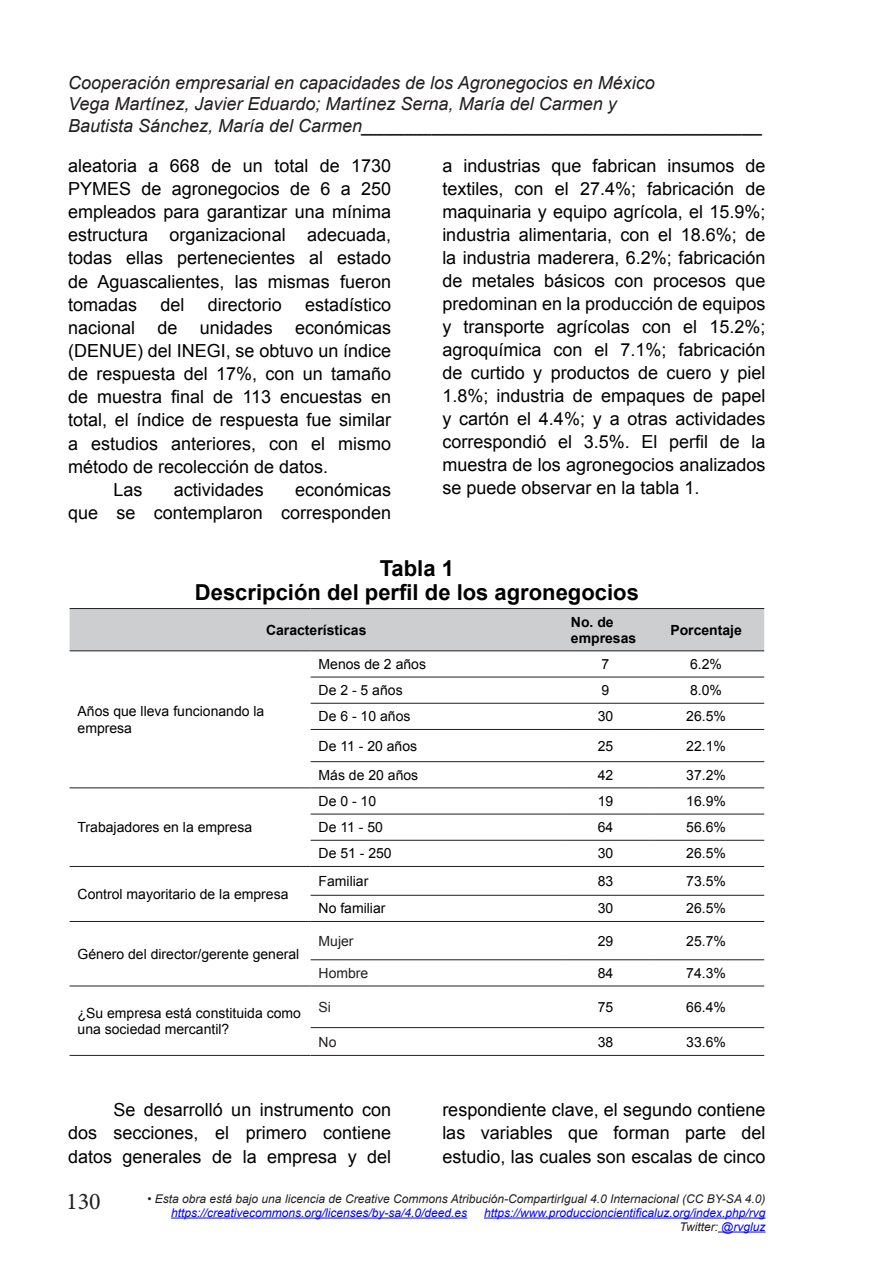
<style>
.page{position:relative;width:879px;height:1276px;background:#fff}
.page>*{position:absolute;margin:0;border:0;box-sizing:border-box;transform-origin:0 0}
.t1{font:24px "Minion Pro";color:#231f20}
.TITULOS_GRAFICOS_Y_T{font:700 22px "Arial";color:#000}
.PARRAFOS_TEXTO{font:18px/23.2px "Arial";color:#000;text-align:justify}
.t2{font:italic 18px/21.6px "Arial";color:#231f20}
.t3{font:14px/16px "Arial";color:#000}
.t4{font:700 14px "Arial";color:#000}
.t5{font:14px "Arial";color:#231f20}
.t6{font:italic 12px/14px "Arial";color:#00f;text-align:right}
.t7{font:italic 12px "Arial";color:#231f20}
.s1{color:#231f20}
</style>
<div class="page">
<hr style="left:171px;top:1217px;width:296px;height:1px;background:#00f">
<hr style="left:484px;top:1217px;width:281px;height:1px;background:#00f">
<hr style="left:718px;top:1231px;width:47px;height:1px;background:#00f">
<div style="left:70px;top:609px;width:694px;height:41px;background:#cdced0"></div>
<hr style="left:70px;top:608px;width:241px;height:1px;background:#231f20">
<hr style="left:311px;top:608px;width:252px;height:1px;background:#231f20">
<hr style="left:563px;top:608px;width:85px;height:1px;background:#231f20">
<hr style="left:648px;top:608px;width:116px;height:1px;background:#231f20">
<hr style="left:70px;top:650px;width:241px;height:1px;background:#231f20">
<hr style="left:311px;top:650px;width:252px;height:1px;background:#231f20">
<hr style="left:563px;top:650px;width:85px;height:1px;background:#231f20">
<hr style="left:648px;top:650px;width:116px;height:1px;background:#231f20">
<hr style="left:311px;top:676px;width:252px;height:1px;background:#231f20">
<hr style="left:563px;top:676px;width:85px;height:1px;background:#231f20">
<hr style="left:648px;top:676px;width:116px;height:1px;background:#231f20">
<hr style="left:311px;top:703px;width:252px;height:1px;background:#231f20">
<hr style="left:563px;top:703px;width:85px;height:1px;background:#231f20">
<hr style="left:648px;top:703px;width:116px;height:1px;background:#231f20">
<hr style="left:311px;top:729px;width:252px;height:1px;background:#231f20">
<hr style="left:563px;top:729px;width:85px;height:1px;background:#231f20">
<hr style="left:648px;top:729px;width:116px;height:1px;background:#231f20">
<hr style="left:311px;top:761px;width:252px;height:1px;background:#231f20">
<hr style="left:563px;top:761px;width:85px;height:1px;background:#231f20">
<hr style="left:648px;top:761px;width:116px;height:1px;background:#231f20">
<hr style="left:70px;top:787px;width:241px;height:1px;background:#231f20">
<hr style="left:311px;top:787px;width:252px;height:1px;background:#231f20">
<hr style="left:563px;top:787px;width:85px;height:1px;background:#231f20">
<hr style="left:648px;top:787px;width:116px;height:1px;background:#231f20">
<hr style="left:311px;top:813px;width:252px;height:1px;background:#231f20">
<hr style="left:563px;top:813px;width:85px;height:1px;background:#231f20">
<hr style="left:648px;top:813px;width:116px;height:1px;background:#231f20">
<hr style="left:311px;top:840px;width:252px;height:1px;background:#231f20">
<hr style="left:563px;top:840px;width:85px;height:1px;background:#231f20">
<hr style="left:648px;top:840px;width:116px;height:1px;background:#231f20">
<hr style="left:70px;top:866px;width:241px;height:1px;background:#231f20">
<hr style="left:311px;top:866px;width:252px;height:1px;background:#231f20">
<hr style="left:563px;top:866px;width:85px;height:1px;background:#231f20">
<hr style="left:648px;top:866px;width:116px;height:1px;background:#231f20">
<hr style="left:311px;top:894px;width:252px;height:1px;background:#231f20">
<hr style="left:563px;top:894px;width:85px;height:1px;background:#231f20">
<hr style="left:648px;top:894px;width:116px;height:1px;background:#231f20">
<hr style="left:70px;top:921px;width:241px;height:1px;background:#231f20">
<hr style="left:311px;top:921px;width:252px;height:1px;background:#231f20">
<hr style="left:563px;top:921px;width:85px;height:1px;background:#231f20">
<hr style="left:648px;top:921px;width:116px;height:1px;background:#231f20">
<hr style="left:311px;top:959px;width:252px;height:1px;background:#231f20">
<hr style="left:563px;top:959px;width:85px;height:1px;background:#231f20">
<hr style="left:648px;top:959px;width:116px;height:1px;background:#231f20">
<hr style="left:70px;top:985px;width:241px;height:1px;background:#231f20">
<hr style="left:70px;top:1055px;width:241px;height:1px;background:#231f20">
<hr style="left:311px;top:985px;width:252px;height:1px;background:#231f20">
<hr style="left:563px;top:985px;width:85px;height:1px;background:#231f20">
<hr style="left:648px;top:985px;width:116px;height:1px;background:#231f20">
<hr style="left:311px;top:1027px;width:252px;height:1px;background:#231f20">
<hr style="left:563px;top:1027px;width:85px;height:1px;background:#231f20">
<hr style="left:648px;top:1027px;width:116px;height:1px;background:#231f20">
<hr style="left:311px;top:1055px;width:252px;height:1px;background:#231f20">
<hr style="left:563px;top:1055px;width:85px;height:1px;background:#231f20">
<hr style="left:648px;top:1055px;width:116px;height:1px;background:#231f20">
<p class="t2" style="left:68px;top:72px;width:696px">Cooperación empresarial en capacidades de los Agronegocios en México<br>Vega Martínez, Javier Eduardo; Martínez Serna, María del Carmen y<br>Bautista Sánchez, María del Carmen________________________________________</p>
<p class="PARRAFOS_TEXTO" style="left:68px;top:154px;width:325px">aleatoria a 668 de un total de 1730<br>PYMES de agronegocios de 6 a 250 empleados para garantizar una mínima estructura organizacional adecuada, todas ellas pertenecientes al estado de Aguascalientes, las mismas fueron tomadas</p>
<p class="PARRAFOS_TEXTO" style="left:68px;top:293px;width:325px;text-indent:237px">estadístico nacional de unidades económicas (DENUE) del INEGI, se obtuvo un índice de respuesta del 17%, con un tamaño de muestra final de 113 encuestas en total, el índice de respuesta fue similar a estudios anteriores, con el mismo método de recolección de datos.</p>
<p class="PARRAFOS_TEXTO" style="left:113px;top:478px;width:31px">Las</p>
<p class="PARRAFOS_TEXTO" style="left:174px;top:478px;width:92px">actividades</p>
<p class="PARRAFOS_TEXTO" style="left:160px;top:293px;width:26px">del</p>
<p class="PARRAFOS_TEXTO" style="left:208px;top:293px;width:76px">directorio</p>
<p class="PARRAFOS_TEXTO" style="left:68px;top:478px;width:325px;text-align:right">económicas<br>que se contemplaron corresponden</p>
<p class="PARRAFOS_TEXTO" style="left:442px;top:154px;width:325px">a industrias que fabrican insumos de textiles, con el 27.4%; fabricación de maquinaria y equipo agrícola, el 15.9%; industria alimentaria, con el 18.6%; de la industria maderera, 6.2%; fabricación de metales básicos con procesos que predominan en la producción de equipos y transporte agrícolas con el 15.2%; agroquímica con el 7.1%; fabricación de curtido y productos de cuero y piel 1.8%; industria de empaques de papel y cartón el 4.4%; y a otras actividades correspondió el 3.5%. El perfil de la muestra de los agronegocios analizados se puede observar en la tabla 1.</p>
<p class="TITULOS_GRAFICOS_Y_T" style="left:380px;top:553px;width:76px">Tabla 1</p>
<p class="TITULOS_GRAFICOS_Y_T" style="left:195px;top:577px;width:445px">Descripción del perfil de los agronegocios</p>
<p class="t4" style="left:266px;top:620px;width:102px">Características</p>
<p class="t4" style="left:571px;top:612px;width:44px">No. de</p>
<p class="t4" style="left:571px;top:628px;width:67px">empresas</p>
<p class="t4" style="left:670px;top:620px;width:73px">Porcentaje</p>
<p class="t3" style="left:78px;top:703px;width:188px">Años que lleva funcionando la empresa</p>
<p class="t3" style="left:78px;top:819px;width:176px">Trabajadores en la empresa</p>
<p class="t3" style="left:78px;top:886px;width:212px">Control mayoritario de la empresa</p>
<p class="t3" style="left:78px;top:946px;width:223px">Género del director/gerente general</p>
<p class="t3" style="left:78px;top:1005px;width:225px">¿Su empresa está constituida como una sociedad mercantil?</p>
<p class="t3" style="left:319px;top:656px;width:109px">Menos de 2 años</p>
<p class="t3" style="left:601px;top:656px;width:9px">7</p>
<p class="t3" style="left:690px;top:656px;width:33px">6.2%</p>
<p class="t3" style="left:319px;top:682px;width:86px">De 2 - 5 años</p>
<p class="t3" style="left:601px;top:682px;width:9px">9</p>
<p class="t3" style="left:690px;top:682px;width:33px">8.0%</p>
<p class="t3" style="left:319px;top:708px;width:93px">De 6 - 10 años</p>
<p class="t3" style="left:598px;top:708px;width:17px">30</p>
<p class="t3" style="left:686px;top:708px;width:41px">26.5%</p>
<p class="t3" style="left:319px;top:738px;width:100px">De 11 - 20 años</p>
<p class="t3" style="left:598px;top:738px;width:17px">25</p>
<p class="t3" style="left:686px;top:738px;width:41px">22.1%</p>
<p class="t3" style="left:319px;top:767px;width:101px">Más de 20 años</p>
<p class="t3" style="left:598px;top:767px;width:17px">42</p>
<p class="t3" style="left:686px;top:767px;width:41px">37.2%</p>
<p class="t3" style="left:319px;top:793px;width:59px">De 0 - 10</p>
<p class="t3" style="left:598px;top:793px;width:17px">19</p>
<p class="t3" style="left:686px;top:793px;width:41px">16.9%</p>
<p class="t3" style="left:319px;top:819px;width:66px">De 11 - 50</p>
<p class="t3" style="left:598px;top:819px;width:17px">64</p>
<p class="t3" style="left:686px;top:819px;width:41px">56.6%</p>
<p class="t3" style="left:319px;top:845px;width:75px">De 51 - 250</p>
<p class="t3" style="left:598px;top:845px;width:17px">30</p>
<p class="t3" style="left:686px;top:845px;width:41px">26.5%</p>
<p class="t3" style="left:319px;top:873px;width:51px">Familiar</p>
<p class="t3" style="left:598px;top:873px;width:17px">83</p>
<p class="t3" style="left:686px;top:873px;width:41px">73.5%</p>
<p class="t3" style="left:319px;top:900px;width:68px">No familiar</p>
<p class="t3" style="left:598px;top:900px;width:17px">30</p>
<p class="t3" style="left:686px;top:900px;width:41px">26.5%</p>
<p class="t5" style="left:319px;top:931px;width:36px">Mujer</p>
<p class="t3" style="left:598px;top:933px;width:17px">29</p>
<p class="t3" style="left:686px;top:933px;width:41px">25.7%</p>
<p class="t5" style="left:319px;top:964px;width:51px">Hombre</p>
<p class="t3" style="left:598px;top:965px;width:17px">84</p>
<p class="t3" style="left:686px;top:965px;width:41px">74.3%</p>
<p class="t5" style="left:319px;top:997px;width:14px">Si</p>
<p class="t3" style="left:598px;top:999px;width:17px">75</p>
<p class="t3" style="left:686px;top:999px;width:41px">66.4%</p>
<p class="t5" style="left:319px;top:1032px;width:19px">No</p>
<p class="t3" style="left:598px;top:1034px;width:17px">38</p>
<p class="t3" style="left:686px;top:1034px;width:41px">33.6%</p>
<p class="PARRAFOS_TEXTO" style="left:68px;top:1098px;width:325px;text-indent:45px">Se desarrolló un instrumento con dos secciones, el primero contiene datos generales de la empresa y del</p>
<p class="PARRAFOS_TEXTO" style="left:442px;top:1098px;width:325px">respondiente clave, el segundo contiene las variables que forman parte del estudio, las cuales son escalas de cinco</p>
<h1 class="t1" style="left:66px;top:1185px;width:36px">130</h1>
<p class="t7" style="left:147px;top:1190px;width:620px">• Esta obra está bajo una licencia de Creative Commons Atribución-CompartirIgual 4.0 Internacional (CC BY-SA 4.0)</p>
<p class="t6" style="left:171px;top:1205px;width:298px">https://creativecommons.org/licenses/by-sa/4.0/deed.es</p>
<p class="t6" style="left:484px;top:1205px;width:283px">https://www.produccioncientificaluz.org/index.php/rvg<br><span class="s1">Twitter:</span> @rvgluz</p>
</div>
